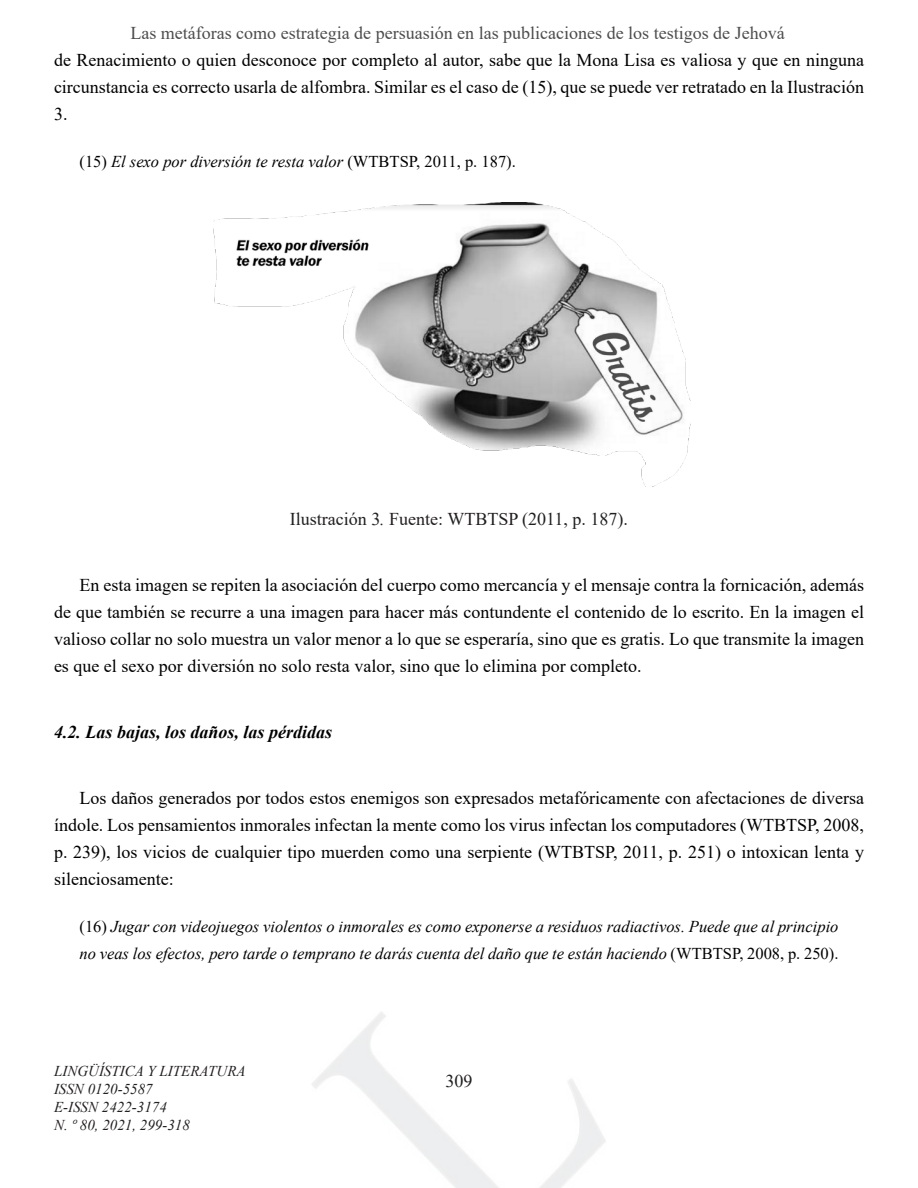
<style>
.page{position:relative;width:918px;height:1188px;background:#fff}
.page>*{position:absolute;margin:0;border:0;box-sizing:border-box;transform-origin:0 0}
.Cuerpo{font:18px/27px "Times New Roman";color:#000;text-align:justify}
.t1{font:18px "Times New Roman";color:#4d4d4d}
.Cuerpo-2{font:18px "Times New Roman";color:#231f20}
.Cuerpo-3{font:italic 700 18px "Times New Roman";color:#000}
.Cuerpo-4{font:italic 16.5px/27px "Times New Roman";color:#000}
.t2{font:italic 15px/18px "Times New Roman";color:#231f20}
.s1{font-style:normal}
.s2{font-style:italic}
</style>
<div class="page">
<img style="left:214px;top:203px;width:477px;height:283px">
<p class="t1" style="left:130px;top:20px;width:656px">Las metáforas como estrategia de persuasión en las publicaciones de los testigos de Jehová</p>
<p class="Cuerpo" style="left:54px;top:46px;width:812px">de Renacimiento o quien desconoce por completo al autor, sabe que la Mona Lisa es valiosa y que en ninguna circunstancia es correcto usarla de alfombra. Similar es el caso de (15), que se puede ver retratado en la Ilustración 3.</p>
<p class="Cuerpo-4" style="left:80px;top:148px;width:438px"><span class="s1">(15)</span> El sexo por diversión te resta valor <span class="s1">(WTBTSP, 2011, p. 187).</span></p>
<p class="Cuerpo-2" style="left:290px;top:507px;width:340px">Ilustración 3<span class="s2">.</span> Fuente: WTBTSP (2011, p. 187).</p>
<p class="Cuerpo" style="left:54px;top:571px;width:812px;text-indent:26px">En esta imagen se repiten la asociación del cuerpo como mercancía y el mensaje contra la fornicación, además de que también se recurre a una imagen para hacer más contundente el contenido de lo escrito. En la imagen el valioso collar no solo muestra un valor menor a lo que se esperaría, sino que es gratis. Lo que transmite la imagen es que el sexo por diversión no solo resta valor, sino que lo elimina por completo.</p>
<p class="Cuerpo-3" style="left:54px;top:720px;width:280px">4.2. Las bajas, los daños, las pérdidas</p>
<p class="Cuerpo" style="left:54px;top:784px;width:812px;text-indent:26px">Los daños generados por todos estos enemigos son expresados metafóricamente con afectaciones de diversa índole. Los pensamientos inmorales infectan la mente como los virus infectan los computadores (WTBTSP, 2008, p. 239), los vicios de cualquier tipo muerden como una serpiente (WTBTSP, 2011, p. 251) o intoxican lenta y silenciosamente:</p>
<p class="Cuerpo-4" style="left:80px;top:913px;width:761px"><span class="s1">(16)</span> Jugar con videojuegos violentos o inmorales es como exponerse a residuos radiactivos. Puede que al principio no veas los efectos, pero tarde o temprano te darás cuenta del daño que te están haciendo <span class="s1">(WTBTSP, 2008, p. 250).</span></p>
<p class="t2" style="left:54px;top:1061px;width:193px">LINGÜÍSTICA Y LITERATURA<br>ISSN 0120-5587<br>E-ISSN 2422-3174<br>N. º 80, 2021, 299-318</p>
<p class="Cuerpo-2" style="left:446px;top:1068px;width:28px">309</p>
</div>
